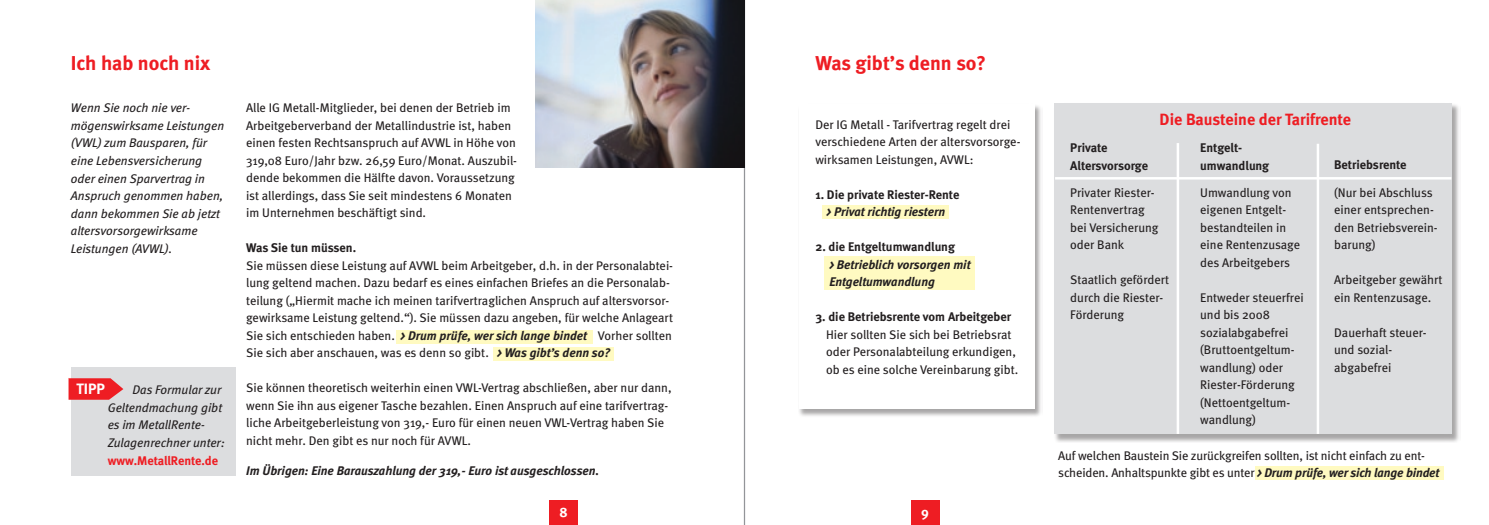
<style>
.page{position:relative;width:1489px;height:525px;background:#fff}
.page>*{position:absolute;margin:0;border:0;box-sizing:border-box;transform-origin:0 0}
.t1{font:700 20px "Meta";color:#ee1d23}
.t2{font:700 16.25px "Meta";color:#ee1d23}
.t3{font:700 15px "Meta";color:#fff}
.t4{font:700 13.75px "Meta";color:#fff}
.t5{font:12.5px/17.5px "Meta";color:#231f20}
.t6{font:italic 12.5px/17.5px "Meta";color:#231f20}
.t7{font:700 12.5px "Meta";color:#231f20}
.t8{font:italic 700 12.5px "Meta";color:#231f20}
.s1{font-weight:700;font-style:normal;color:#ee1d23}
.s2{font-weight:700;font-style:italic}
</style>
<div class="page">
<div style="left:549px;top:500px;width:29px;height:24px;background:#ee1d23"></div>
<hr style="left:743px;top:0;width:1px;height:524px;background:#939598">
<div style="left:911px;top:500px;width:28px;height:24px;background:#ee1d23"></div>
<hr style="left:744px;top:0;width:1px;height:524px;background:#939598">
<div style="left:797px;top:103px;width:245px;height:314px;background:#231f20;opacity:.4"></div>
<div style="left:799px;top:105px;width:235px;height:304px;background:#fff"></div>
<div style="left:1053px;top:102px;width:407px;height:341px;background:#231f20;opacity:.4"></div>
<div style="left:1054px;top:104px;width:397px;height:330px;background:#dcdddf"></div>
<div style="left:824px;top:256px;width:150px;height:34px;background:#fffac1"></div>
<div style="left:822px;top:206px;width:127px;height:13px;background:#fffac1"></div>
<div style="left:493px;top:347px;width:121px;height:14px;background:#fffac1"></div>
<div style="left:397px;top:330px;width:196px;height:13px;background:#fffac1"></div>
<div style="left:1254px;top:466px;width:189px;height:13px;background:#fffac1"></div>
<div style="left:71px;top:366px;width:164px;height:109px;background:#dcdddf"></div>
<hr style="left:1176px;top:143px;width:3px;height:290px;background:#fff">
<hr style="left:1316px;top:144px;width:2px;height:289px;background:#fff">
<svg style="left:68px;top:378px;width:55px;height:21px"></svg>
<hr style="left:1054px;top:177px;width:397px;height:2px;background:#fff">
<img style="left:535px;top:0;width:209px;height:167px">
<p class="t1" style="left:71px;top:52px;width:141px">Ich hab noch nix</p>
<p class="t6" style="left:71px;top:99px;width:121px">Wenn Sie noch nie ver-</p>
<p class="t6" style="left:71px;top:117px;width:155px">mögenswirksame Leistungen (VWL) zum Bausparen, für</p>
<p class="t6" style="left:71px;top:152px;width:133px">eine Lebensversicherung</p>
<p class="t6" style="left:71px;top:169px;width:154px">oder einen Sparvertrag in<br>Anspruch genommen haben, dann bekommen Sie ab jetzt</p>
<p class="t6" style="left:71px;top:222px;width:128px">altersvorsorgewirksame</p>
<p class="t6" style="left:71px;top:239px;width:103px">Leistungen (AVWL).</p>
<p class="t3" style="left:76px;top:380px;width:30px">TIPP</p>
<p class="t6" style="left:132px;top:381px;width:90px">Das Formular zur</p>
<p class="t6" style="left:108px;top:398px;width:116px">Geltendmachung gibt</p>
<p class="t6" style="left:108px;top:416px;width:99px">es im MetallRente-</p>
<p class="t6" style="left:108px;top:433px;width:118px">Zulagenrechner unter: <span class="s1">www.MetallRente.de</span></p>
<p class="t5" style="left:246px;top:99px;width:272px">Alle IG Metall-Mitglieder, bei denen der Betrieb im Arbeitgeberverband der Metallindustrie ist, haben einen festen Rechtsanspruch auf AVWL in Höhe von 319,08 Euro/Jahr bzw. 26,59 Euro/Monat. Auszubil&shy;dende bekommen die Hälfte davon. Voraussetzung</p>
<p class="t5" style="left:246px;top:186px;width:267px">ist allerdings, dass Sie seit mindestens 6 Monaten</p>
<p class="t5" style="left:246px;top:204px;width:181px">im Unternehmen beschäftigt sind.</p>
<p class="t7" style="left:246px;top:240px;width:112px">Was Sie tun müssen.</p>
<p class="t5" style="left:246px;top:256px;width:428px">Sie müssen diese Leistung auf AVWL beim Arbeitgeber, d.h. in der Personalabtei&shy;lung geltend machen. Dazu bedarf es eines einfachen Briefes an die Personalab&shy;teilung („Hiermit mache ich meinen tarifvertraglichen Anspruch auf altersvorsor&shy;gewirksame Leistung geltend.“). Sie müssen dazu angeben, für welche Anlageart Sie sich entschieden haben. <span class="s2">&gt; Drum prüfe, wer sich lange bindet</span> Vorher sollten Sie sich aber anschauen, was es denn so gibt. <span class="s2">&gt; Was gibt’s denn so?</span></p>
<p class="t5" style="left:246px;top:379px;width:427px">Sie können theoretisch weiterhin einen VWL-Vertrag abschließen, aber nur dann, wenn Sie ihn aus eigener Tasche bezahlen. Einen Anspruch auf eine tarifvertrag&shy;liche Arbeitgeberleistung von 319,- Euro für einen neuen VWL-Vertrag haben Sie nicht mehr. Den gibt es nur noch für AVWL.</p>
<p class="t8" style="left:246px;top:463px;width:354px">Im Übrigen: Eine Barauszahlung der 319,- Euro ist ausgeschlossen.</p>
<p class="t1" style="left:815px;top:52px;width:172px">Was gibt’s denn so?</p>
<p class="t5" style="left:815px;top:115px;width:196px">Der IG Metall - Tarifvertrag regelt drei</p>
<p class="t5" style="left:815px;top:133px;width:206px">verschiedene Arten der altersvorsorge-</p>
<p class="t5" style="left:815px;top:150px;width:159px">wirksamen Leistungen, AVWL:</p>
<p class="t7" style="left:815px;top:187px;width:145px">1. Die private Riester-Rente</p>
<p class="t8" style="left:826px;top:204px;width:120px">&gt; Privat richtig riestern</p>
<p class="t7" style="left:815px;top:239px;width:141px">2. die Entgeltumwandlung</p>
<p class="t8" style="left:829px;top:257px;width:142px">&gt; Betrieblich vorsorgen mit</p>
<p class="t8" style="left:829px;top:274px;width:107px">Entgeltumwandlung</p>
<p class="t7" style="left:815px;top:309px;width:197px">3. die Betriebsrente vom Arbeitgeber</p>
<p class="t5" style="left:826px;top:325px;width:187px">Hier sollten Sie sich bei Betriebsrat</p>
<p class="t5" style="left:826px;top:343px;width:191px">oder Personalabteilung erkundigen,</p>
<p class="t5" style="left:826px;top:360px;width:194px">ob es eine solche Vereinbarung gibt.</p>
<p class="t4" style="left:559px;top:503px;width:10px">8</p>
<p class="t4" style="left:921px;top:503px;width:9px">9</p>
<p class="t7" style="left:1070px;top:141px;width:39px">Private</p>
<p class="t7" style="left:1070px;top:158px;width:79px">Altersvorsorge</p>
<p class="t2" style="left:1159px;top:110px;width:193px">Die Bausteine der Tarifrente</p>
<p class="t7" style="left:1200px;top:141px;width:43px">Entgelt-</p>
<p class="t7" style="left:1200px;top:158px;width:70px">umwandlung</p>
<p class="t7" style="left:1333px;top:157px;width:74px">Betriebsrente</p>
<p class="t5" style="left:1070px;top:183px;width:86px">Privater Riester-</p>
<p class="t5" style="left:1070px;top:201px;width:76px">Rentenvertrag</p>
<p class="t5" style="left:1070px;top:218px;width:90px">bei Versicherung oder Bank</p>
<p class="t5" style="left:1070px;top:271px;width:100px">Staatlich gefördert durch die Riester-<br>Förderung</p>
<p class="t5" style="left:1200px;top:183px;width:93px">Umwandlung von eigenen Entgelt-</p>
<p class="t5" style="left:1200px;top:218px;width:87px">bestandteilen in</p>
<p class="t5" style="left:1200px;top:236px;width:101px">eine Rentenzusage des Arbeitgebers</p>
<p class="t5" style="left:1200px;top:288px;width:105px">Entweder steuerfrei und bis 2008</p>
<p class="t5" style="left:1200px;top:323px;width:96px">sozialabgabefrei (Bruttoentgeltum&shy;wandlung) oder<br>Riester-Förderung</p>
<p class="t5" style="left:1200px;top:393px;width:92px">(Nettoentgeltum-</p>
<p class="t5" style="left:1200px;top:411px;width:57px">wandlung)</p>
<p class="t5" style="left:1333px;top:183px;width:105px">(Nur bei Abschluss einer entsprechen&shy;den Betriebsverein&shy;barung)</p>
<p class="t5" style="left:1333px;top:271px;width:110px">Arbeitgeber gewährt ein Rentenzusage.</p>
<p class="t5" style="left:1333px;top:323px;width:94px">Dauerhaft steuer&shy;und sozial-</p>
<p class="t5" style="left:1333px;top:358px;width:59px">abgabefrei</p>
<p class="t5" style="left:1058px;top:446px;width:382px">Auf welchen Baustein Sie zurückgreifen sollten, ist nicht einfach zu ent&shy;scheiden. Anhaltspunkte gibt es unter <span class="s2">&gt; Drum prüfe, wer sich lange bindet</span></p>
</div>
